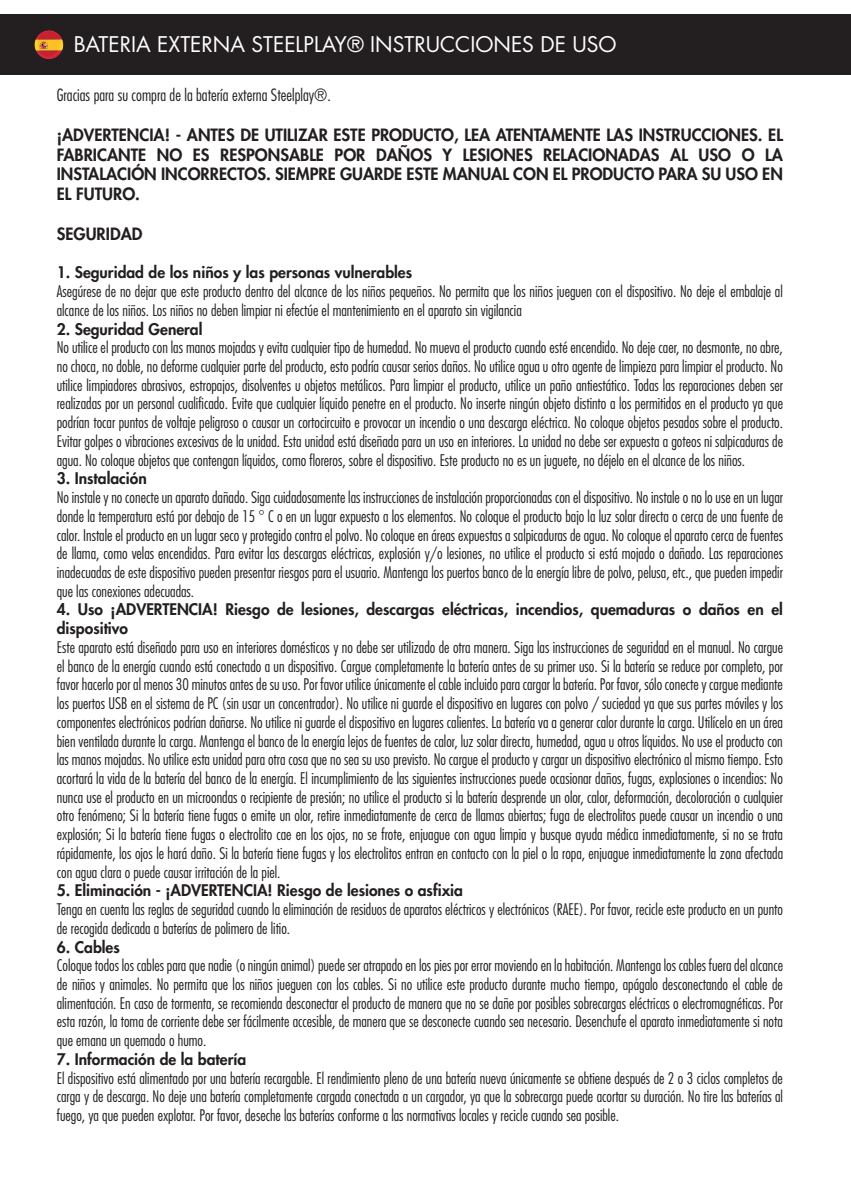
<style>
.page{position:relative;width:851px;height:1191px;background:#fff}
.page>*{position:absolute;margin:0;border:0;box-sizing:border-box;transform-origin:0 0}
.t1{font:21px "Futura";color:#fff}
.t2{font:800 16.5px/19.8px "Futura";color:#231f20;text-align:justify}
.t3{font:300 condensed 16.5px "Futura";color:#231f20}
.t4{font:300 condensed 15.6px/18.6px "Futura";color:#231f20;text-align:justify}
.t5{font:800 15.6px/18.6px "Futura";color:#231f20}
</style>
<div class="page">
<div style="left:0;top:15px;width:850px;height:60px;background:#231f20"></div>
<svg style="left:34px;top:31px;width:30px;height:28px"></svg>
<h1 class="t1" style="left:74px;top:31px;width:544px">BATERIA EXTERNA STEELPLAY® INSTRUCCIONES DE USO</h1>
<p class="t3" style="left:57px;top:85px;width:275px">Gracias para su compra de la batería externa Steelplay®.</p>
<p class="t2" style="left:57px;top:125px;width:727px">¡ADVERTENCIA! - ANTES DE UTILIZAR ESTE PRODUCTO, LEA ATENTAMENTE LAS INSTRUCCIONES. EL FABRICANTE NO ES RESPONSABLE POR DAÑOS Y LESIONES RELACIONADAS AL USO O LA INSTALACIÓN INCORRECTOS. SIEMPRE GUARDE ESTE MANUAL CON EL PRODUCTO PARA SU USO EN EL FUTURO.</p>
<p class="t2" style="left:57px;top:224px;width:87px">SEGURIDAD</p>
<p class="t5" style="left:57px;top:263px;width:357px">1. Seguridad de los niños y las personas vulnerables</p>
<p class="t4" style="left:57px;top:282px;width:727px">Asegúrese de no dejar que este producto dentro del alcance de los niños pequeños. No permita que los niños jueguen con el dispositivo. No deje el embalaje al alcance de los niños. Los niños no deben limpiar ni efectúe el mantenimiento en el aparato sin vigilancia</p>
<p class="t5" style="left:57px;top:319px;width:147px">2. Seguridad General</p>
<p class="t4" style="left:57px;top:338px;width:727px">No utilice el producto con las manos mojadas y evita cualquier tipo de humedad. No mueva el producto cuando esté encendido. No deje caer, no desmonte, no abre, no choca, no doble, no deforme cualquier parte del producto, esto podría causar serios daños. No utilice agua u otro agente de limpieza para limpiar el producto. No utilice limpiadores abrasivos, estropajos, disolventes u objetos metálicos. Para limpiar el producto, utilice un paño antiestático. Todas las reparaciones deben ser realizadas por un personal cualificado. Evite que cualquier líquido penetre en el producto. No inserte ningún objeto distinto a los permitidos en el producto ya que podrían tocar puntos de voltaje peligroso o causar un cortocircuito e provocar un incendio o una descarga eléctrica. No coloque objetos pesados sobre el producto.<br>Evitar golpes o vibraciones excesivas de la unidad. Esta unidad está diseñada para un uso en interiores. La unidad no debe ser expuesta a goteos ni salpicaduras de agua. No coloque objetos que contengan líquidos, como floreros, sobre el dispositivo. Este producto no es un juguete, no déjelo en el alcance de los niños.</p>
<p class="t5" style="left:57px;top:469px;width:91px">3. Instalación</p>
<p class="t4" style="left:57px;top:488px;width:727px">No instale y no conecte un aparato dañado. Siga cuidadosamente las instrucciones de instalación proporcionadas con el dispositivo. No instale o no lo use en un lugar donde la temperatura está por debajo de 15 ° C o en un lugar expuesto a los elementos. No coloque el producto bajo la luz solar directa o cerca de una fuente de calor. Instale el producto en un lugar seco y protegido contra el polvo. No coloque en áreas expuestas a salpicaduras de agua. No coloque el aparato cerca de fuentes de llama, como velas encendidas. Para evitar las descargas eléctricas, explosión y/o lesiones, no utilice el producto si está mojado o dañado. Las reparaciones inadecuadas de este dispositivo pueden presentar riesgos para el usuario. Mantenga los puertos banco de la energía libre de polvo, pelusa, etc., que pueden impedir que las conexiones adecuadas.</p>
<p class="t5" style="left:57px;top:600px;width:727px">4. Uso ¡ADVERTENCIA! Riesgo de lesiones, descargas eléctricas, incendios, quemaduras o daños en el dispositivo</p>
<p class="t4" style="left:57px;top:638px;width:727px">Este aparato está diseñado para uso en interiores domésticos y no debe ser utilizado de otra manera. Siga las instrucciones de seguridad en el manual. No cargue el banco de la energía cuando está conectado a un dispositivo. Cargue completamente la batería antes de su primer uso. Si la batería se reduce por completo, por favor hacerlo por al menos 30 minutos antes de su uso. Por favor utilice únicamente el cable incluido para cargar la batería. Por favor, sólo conecte y cargue mediante los puertos USB en el sistema de PC (sin usar un concentrador). No utilice ni guarde el dispositivo en lugares con polvo / suciedad ya que sus partes móviles y los componentes electrónicos podrían dañarse. No utilice ni guarde el dispositivo en lugares calientes. La batería va a generar calor durante la carga. Utilícelo en un área bien ventilada durante la carga. Mantenga el banco de la energía lejos de fuentes de calor, luz solar directa, humedad, agua u otros líquidos. No use el producto con las manos mojadas. No utilice esta unidad para otra cosa que no sea su uso previsto. No cargue el producto y cargar un dispositivo electrónico al mismo tiempo. Esto acortará la vida de la batería del banco de la energía. El incumplimiento de las siguientes instrucciones puede ocasionar daños, fugas, explosiones o incendios: No nunca use el producto en un microondas o recipiente de presión; no utilice el producto si la batería desprende un olor, calor, deformación, decoloración o cualquier otro fenómeno; Si la batería tiene fugas o emite un olor, retire inmediatamente de cerca de llamas abiertas; fuga de electrolitos puede causar un incendio o una explosión; Si la batería tiene fugas o electrolito cae en los ojos, no se frote, enjuague con agua limpia y busque ayuda médica inmediatamente, si no se trata rápidamente, los ojos le hará daño. Si la batería tiene fugas y los electrolitos entran en contacto con la piel o la ropa, enjuague inmediatamente la zona afectada con agua clara o puede causar irritación de la piel.</p>
<p class="t5" style="left:57px;top:881px;width:407px">5. Eliminación - ¡ADVERTENCIA! Riesgo de lesiones o asfixia</p>
<p class="t4" style="left:57px;top:900px;width:727px">Tenga en cuenta las reglas de seguridad cuando la eliminación de residuos de aparatos eléctricos y electrónicos (RAEE). Por favor, recicle este producto en un punto de recogida dedicada a baterías de polimero de litio.</p>
<p class="t5" style="left:57px;top:937px;width:64px">6. Cables</p>
<p class="t4" style="left:57px;top:956px;width:727px">Coloque todos los cables para que nadie (o ningún animal) puede ser atrapado en los pies por error moviendo en la habitación. Mantenga los cables fuera del alcance de niños y animales. No permita que los niños jueguen con los cables. Si no utilice este producto durante mucho tiempo, apágalo desconectando el cable de alimentación. En caso de tormenta, se recomienda desconectar el producto de manera que no se dañe por posibles sobrecargas eléctricas o electromagnéticas. Por esta razón, la toma de corriente debe ser fácilmente accesible, de manera que se desconecte cuando sea necesario. Desenchufe el aparato inmediatamente si nota que emana un quemado o humo.</p>
<p class="t5" style="left:57px;top:1049px;width:191px">7. Información de la batería</p>
<p class="t4" style="left:57px;top:1068px;width:727px">El dispositivo está alimentado por una batería recargable. El rendimiento pleno de una batería nueva únicamente se obtiene después de 2 o 3 ciclos completos de carga y de descarga. No deje una batería completamente cargada conectada a un cargador, ya que la sobrecarga puede acortar su duración. No tire las baterías al fuego, ya que pueden explotar. Por favor, deseche las baterías conforme a las normativas locales y recicle cuando sea posible.</p>
</div>
